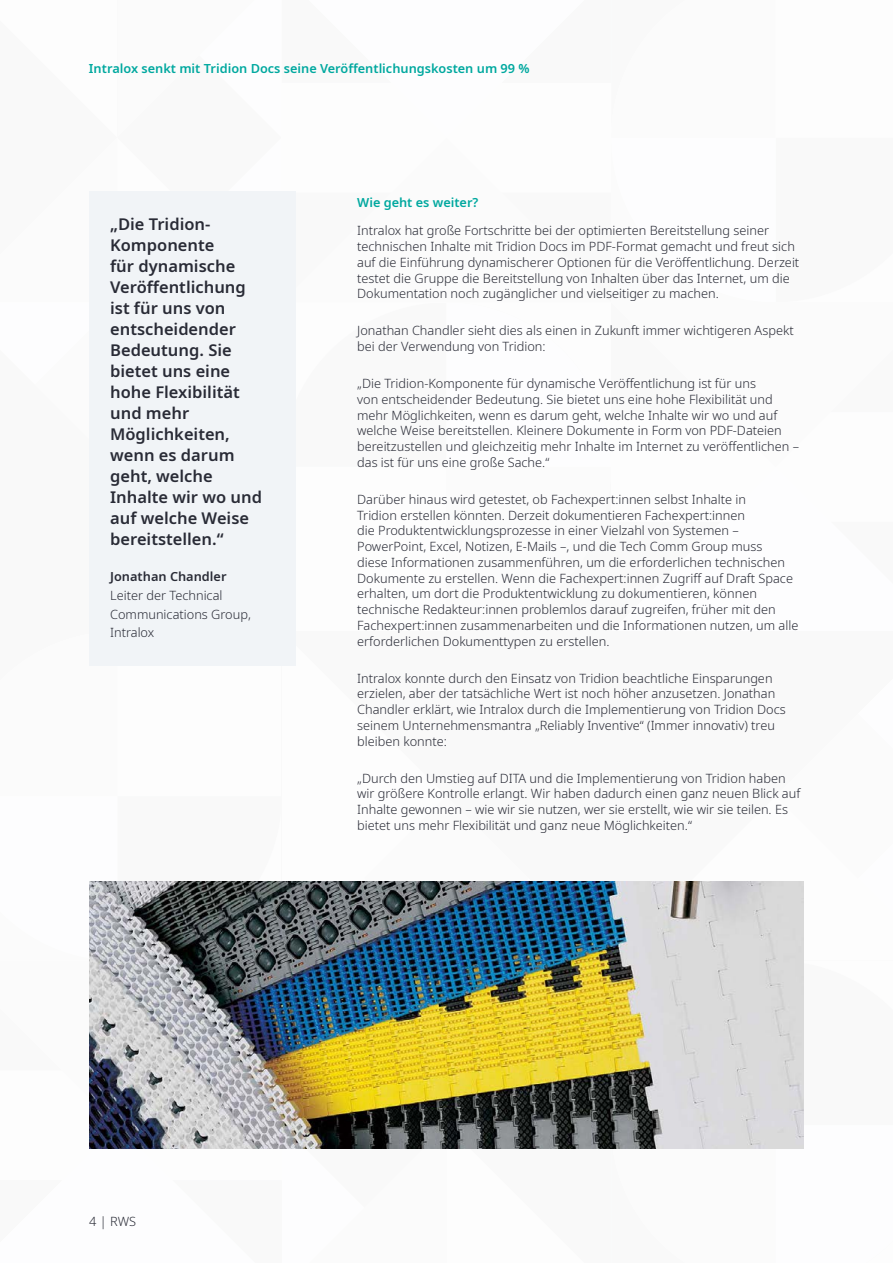
<style>
.page{position:relative;width:893px;height:1263px;background:#fff}
.page>*{position:absolute;margin:0;border:0;box-sizing:border-box;transform-origin:0 0}
.t1{font:600 16.5px/21px "Noto Sans";color:#292b36}
.t2{font:300 12.75px/15.8px "Noto Sans";color:#292b36}
.t3{font:600 12.75px "Noto Sans";color:#00a89f}
.t4{font:600 12.75px "Noto Sans";color:#292b36}
</style>
<div class="page">
<img style="left:89px;top:882px;width:715px;height:266px">
<div style="left:89px;top:191px;width:207px;height:474px;background:#f1f4f7"></div>
<p class="t3" style="left:89px;top:60px;width:442px">Intralox senkt mit Tridion Docs seine Veröffentlichungskosten um 99 %</p>
<p class="t1" style="left:110px;top:214px;width:153px">„Die Tridion-<br>Komponente<br>für dynamische<br>Veröffentlichung ist für uns von entscheidender<br>Bedeutung. Sie bietet uns eine hohe Flexibilität und mehr<br>Möglichkeiten, wenn es darum geht, welche<br>Inhalte wir wo und auf welche Weise bereitstellen.“</p>
<p class="t4" style="left:110px;top:567px;width:118px">Jonathan Chandler</p>
<p class="t2" style="left:110px;top:586px;width:142px;line-height:18.8px">Leiter der Technical<br>Communications Group,<br>Intralox</p>
<p class="t3" style="left:357px;top:193px;width:123px">Wie geht es weiter?</p>
<p class="t2" style="left:357px;top:223px;width:444px">Intralox hat große Fortschritte bei der optimierten Bereitstellung seiner technischen Inhalte mit Tridion Docs im PDF-Format gemacht und freut sich auf die Einführung dynamischerer Optionen für die Veröffentlichung. Derzeit testet die Gruppe die Bereitstellung von Inhalten über das Internet, um die Dokumentation noch zugänglicher und vielseitiger zu machen.</p>
<p class="t2" style="left:357px;top:323px;width:438px">Jonathan Chandler sieht dies als einen in Zukunft immer wichtigeren Aspekt bei der Verwendung von Tridion:</p>
<p class="t2" style="left:357px;top:376px;width:444px">„Die Tridion-Komponente für dynamische Veröffentlichung ist für uns<br>von entscheidender Bedeutung. Sie bietet uns eine hohe Flexibilität und mehr Möglichkeiten, wenn es darum geht, welche Inhalte wir wo und auf welche Weise bereitstellen. Kleinere Dokumente in Form von PDF-Dateien bereitzustellen und gleichzeitig mehr Inhalte im Internet zu veröffentlichen – das ist für uns eine große Sache.“</p>
<p class="t2" style="left:357px;top:492px;width:443px">Darüber hinaus wird getestet, ob Fachexpert:innen selbst Inhalte in<br>Tridion erstellen könnten. Derzeit dokumentieren Fachexpert:innen<br>die Produktentwicklungsprozesse in einer Vielzahl von Systemen – PowerPoint, Excel, Notizen, E-Mails –, und die Tech Comm Group muss<br>diese Informationen zusammenführen, um die erforderlichen technischen Dokumente zu erstellen. Wenn die Fachexpert:innen Zugriff auf Draft Space erhalten, um dort die Produktentwicklung zu dokumentieren, können technische Redakteur:innen problemlos darauf zugreifen, früher mit den Fachexpert:innen zusammenarbeiten und die Informationen nutzen, um alle erforderlichen Dokumenttypen zu erstellen.</p>
<p class="t2" style="left:357px;top:670px;width:430px">Intralox konnte durch den Einsatz von Tridion beachtliche Einsparungen erzielen, aber der tatsächliche Wert ist noch höher anzusetzen. Jonathan Chandler erklärt, wie Intralox durch die Implementierung von Tridion Docs seinem Unternehmensmantra „Reliably Inventive“ (Immer innovativ) treu bleiben konnte:</p>
<p class="t2" style="left:357px;top:770px;width:445px">„Durch den Umstieg auf DITA und die Implementierung von Tridion haben wir größere Kontrolle erlangt. Wir haben dadurch einen ganz neuen Blick auf Inhalte gewonnen – wie wir sie nutzen, wer sie erstellt, wie wir sie teilen. Es bietet uns mehr Flexibilität und ganz neue Möglichkeiten.“</p>
<p class="t2" style="left:89px;top:1213px;width:48px">4 | RWS</p>
</div>
